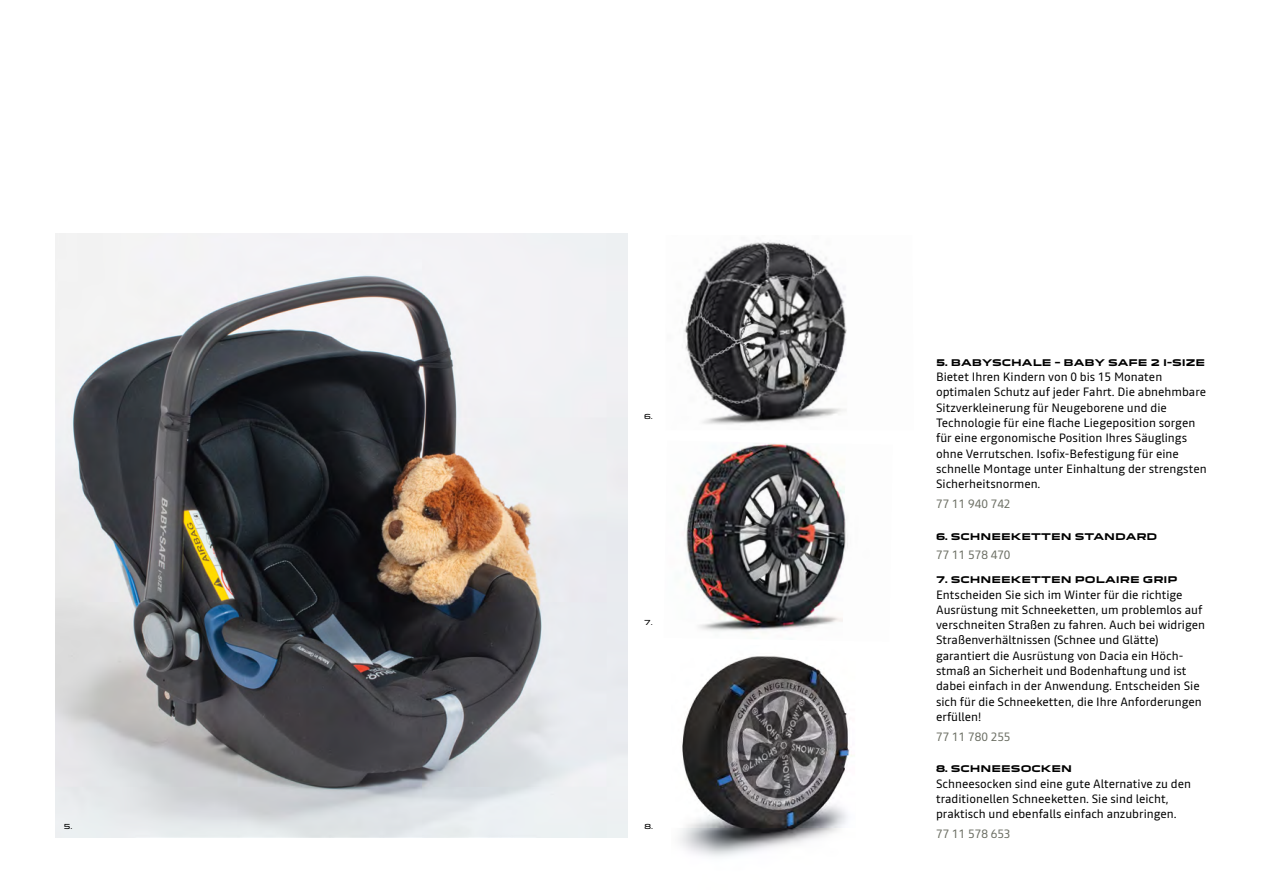
<style>
.page{position:relative;width:1263px;height:893px;background:#fff}
.page>*{position:absolute;margin:0;border:0;box-sizing:border-box;transform-origin:0 0}
.t1{font:12px/15.3px "Read";color:#000}
.t2{font:12px "Read";color:#6d7065}
.t3{font:700 9px "Dacia Block Extended";color:#000}
.t4{font:6.75px "Dacia Block Extended";color:#000}
</style>
<div class="page">
<img style="left:682px;top:443px;width:166px;height:196px">
<img style="left:684px;top:240px;width:163px;height:185px">
<img style="left:679px;top:656px;width:173px;height:201px">
<img style="left:55px;top:234px;width:572px;height:604px">
<p class="t4" style="left:64px;top:821px;width:10px">5.</p>
<p class="t4" style="left:644px;top:411px;width:10px">6.</p>
<p class="t4" style="left:644px;top:617px;width:10px">7.</p>
<p class="t4" style="left:644px;top:821px;width:10px">8.</p>
<p class="t3" style="left:936px;top:357px;width:270px">5. BABYSCHALE – BABY SAFE 2 I-SIZE</p>
<p class="t1" style="left:936px;top:369px;width:272px">Bietet Ihren Kindern von 0 bis 15 Monaten optimalen Schutz auf jeder Fahrt. Die abnehmbare Sitzverkleinerung für Neugeborene und die Technologie für eine flache Liegeposition sorgen für eine ergonomische Position Ihres Säuglings ohne Verrutschen. Isofix-Befestigung für eine schnelle Montage unter Einhaltung der strengsten Sicherheitsnormen.</p>
<p class="t2" style="left:936px;top:497px;width:76px">77 11 940 742</p>
<p class="t3" style="left:936px;top:531px;width:223px">6. SCHNEEKETTEN STANDARD</p>
<p class="t2" style="left:936px;top:548px;width:76px">77 11 578 470</p>
<p class="t3" style="left:936px;top:575px;width:243px">7. SCHNEEKETTEN POLAIRE GRIP</p>
<p class="t1" style="left:936px;top:587px;width:271px">Entscheiden Sie sich im Winter für die richtige Ausrüstung mit Schneeketten, um problemlos auf verschneiten Straßen zu fahren. Auch bei widrigen Straßenverhältnissen (Schnee und Glätte) garantiert die Ausrüstung von Dacia ein Höch&shy;stmaß an Sicherheit und Bodenhaftung und ist dabei einfach in der Anwendung. Entscheiden Sie sich für die Schneeketten, die Ihre Anforderungen erfüllen!</p>
<p class="t2" style="left:936px;top:729px;width:76px">77 11 780 255</p>
<p class="t3" style="left:936px;top:764px;width:137px">8. SCHNEESOCKEN</p>
<p class="t1" style="left:936px;top:776px;width:256px">Schneesocken sind eine gute Alternative zu den traditionellen Schneeketten. Sie sind leicht, praktisch und ebenfalls einfach anzubringen.</p>
<p class="t2" style="left:936px;top:827px;width:76px">77 11 578 653</p>
</div>
